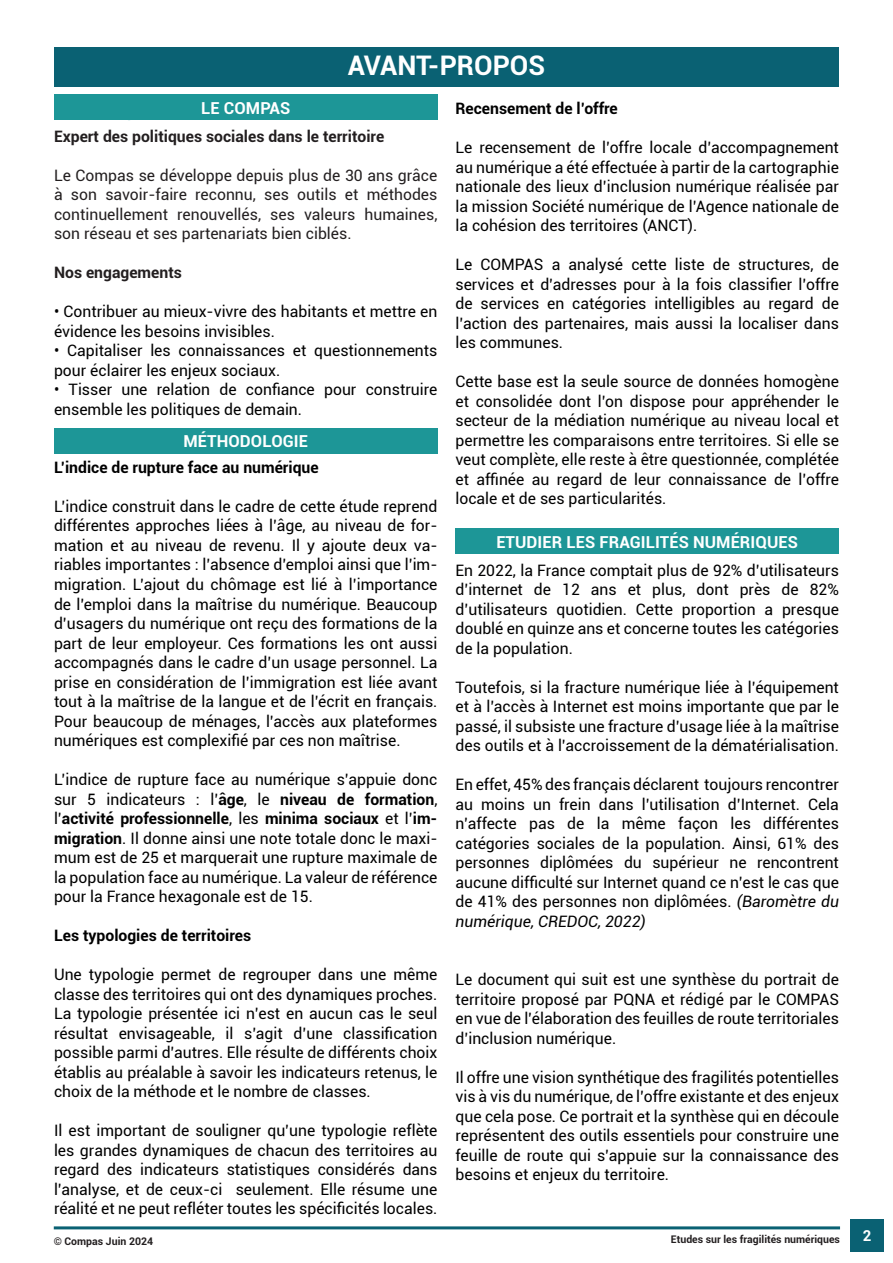
<style>
.page{position:relative;width:893px;height:1263px;background:#fff}
.page>*{position:absolute;margin:0;border:0;box-sizing:border-box;transform-origin:0 0}
.t1{font:700 27px "Roboto";color:#fff}
.t2{font:700 16.5px "Roboto";letter-spacing:.005em;color:#fff}
.t3{font:15.75px/19.5px "Roboto";color:#000001;text-align:justify}
.t4{font:15.75px/19.5px "Roboto";color:#231f20;text-align:justify}
.t5{font:700 15.75px "Roboto";color:#000001}
.t6{font:700 15.75px "Roboto";color:#231f20}
.t7{font:700 15px "Roboto";color:#fff}
.t8{font:700 10.5px "Roboto";color:#231f20}
.s1{font-weight:700}
.s2{font-style:italic}
</style>
<div class="page">
<hr style="left:54px;top:1226px;width:786px;height:3px;background:#0a6173">
<div style="left:54px;top:47px;width:785px;height:40px;background:#0a6173"></div>
<div style="left:850px;top:1219px;width:34px;height:33px;background:#0a6173"></div>
<div style="left:54px;top:95px;width:383px;height:25px;background:#1d9697"></div>
<div style="left:54px;top:428px;width:383px;height:26px;background:#1d9697"></div>
<div style="left:455px;top:529px;width:384px;height:25px;background:#1d9697"></div>
<p class="t1" style="left:348px;top:46px;width:199px">AVANT-PROPOS</p>
<p class="t5" style="left:455px;top:97px;width:164px">Recensement de l’offre</p>
<p class="t3" style="left:455px;top:137px;width:385px">Le recensement de l’offre locale d’accompagnement au numérique a été effectuée à partir de la cartographie nationale des lieux d’inclusion numérique réalisée par la mission Société numérique de l’Agence nationale de la cohésion des territoires (ANCT).</p>
<p class="t3" style="left:455px;top:254px;width:385px">Le COMPAS a analysé cette liste de structures, de services et d’adresses pour à la fois classifier l’offre de services en catégories intelligibles au regard de l’action des partenaires, mais aussi la localiser dans les communes.</p>
<p class="t3" style="left:455px;top:371px;width:385px">Cette base est la seule source de données homogène et consolidée dont l’on dispose pour appréhender le secteur de la médiation numérique au niveau local et permettre les comparaisons entre territoires. Si elle se veut complète, elle reste à être questionnée, complétée et affinée au regard de leur connaissance de l’offre locale et de ses particularités.</p>
<p class="t2" style="left:201px;top:96px;width:91px">LE COMPAS</p>
<p class="t6" style="left:54px;top:125px;width:332px">Expert des politiques sociales dans le territoire</p>
<p class="t4" style="left:54px;top:165px;width:385px">Le Compas se développe depuis plus de 30 ans grâce à son savoir-faire reconnu, ses outils et méthodes continuellement renouvellés, ses valeurs humaines, son réseau et ses partenariats bien ciblés.</p>
<p class="t6" style="left:54px;top:261px;width:129px">Nos engagements</p>
<p class="t3" style="left:54px;top:301px;width:385px">• Contribuer au mieux-vivre des habitants et mettre en évidence les besoins invisibles.</p>
<p class="t3" style="left:54px;top:340px;width:385px">• Capitaliser les connaissances et questionnements pour éclairer les enjeux sociaux.</p>
<p class="t3" style="left:54px;top:379px;width:385px">• Tisser une relation de confiance pour construire ensemble les politiques de demain.</p>
<p class="t2" style="left:183px;top:430px;width:126px">MÉTHODOLOGIE</p>
<p class="t5" style="left:54px;top:456px;width:266px">L’indice de rupture face au numérique</p>
<p class="t3" style="left:54px;top:496px;width:385px">L’indice construit dans le cadre de cette étude reprend différentes approches liées à l’âge, au niveau de for&shy;mation et au niveau de revenu. Il y ajoute deux va&shy;riables importantes : l’absence d’emploi ainsi que l’im&shy;migration. L’ajout du chômage est lié à l’importance de l’emploi dans la maîtrise du numérique. Beaucoup d’usagers du numérique ont reçu des formations de la part de leur employeur. Ces formations les ont aussi accompagnés dans le cadre d’un usage personnel. La prise en considération de l’immigration est liée avant tout à la maîtrise de la langue et de l’écrit en français.<br>Pour beaucoup de ménages, l’accès aux plateformes numériques est complexifié par ces non maîtrise.</p>
<p class="t3" style="left:54px;top:769px;width:385px">L’indice de rupture face au numérique s’appuie donc sur 5 indicateurs : l’<span class="s1">âge</span>, le <span class="s1">niveau de formation</span>, l’<span class="s1">activité professionnelle</span>, les <span class="s1">minima sociaux</span> et l’<span class="s1">im&shy;migration</span>. Il donne ainsi une note totale donc le maxi&shy;mum est de 25 et marquerait une rupture maximale de la population face au numérique. La valeur de référence pour la France hexagonale est de 15.</p>
<p class="t5" style="left:54px;top:924px;width:199px">Les typologies de territoires</p>
<p class="t3" style="left:54px;top:964px;width:385px">Une typologie permet de regrouper dans une même classe des territoires qui ont des dynamiques proches.</p>
<p class="t3" style="left:54px;top:1003px;width:385px">La typologie présentée ici n’est en aucun cas le seul résultat envisageable, il s’agit d’une classification possible parmi d’autres. Elle résulte de différents choix établis au préalable à savoir les indicateurs retenus, le choix de la méthode et le nombre de classes.</p>
<p class="t3" style="left:54px;top:1120px;width:385px">Il est important de souligner qu’une typologie reflète les grandes dynamiques de chacun des territoires au regard des indicateurs statistiques considérés dans l’analyse, et de ceux-ci seulement. Elle résume une réalité et ne peut refléter toutes les spécificités locales.</p>
<p class="t2" style="left:496px;top:530px;width:303px">ETUDIER LES FRAGILITÉS NUMÉRIQUES</p>
<p class="t3" style="left:455px;top:560px;width:385px">En 2022, la France comptait plus de 92% d’utilisateurs d’internet de 12 ans et plus, dont près de 82% d’utilisateurs quotidien. Cette proportion a presque doublé en quinze ans et concerne toutes les catégories de la population.</p>
<p class="t3" style="left:455px;top:677px;width:385px">Toutefois, si la fracture numérique liée à l’équipement et à l’accès à Internet est moins importante que par le passé, il subsiste une fracture d’usage liée à la maîtrise des outils et à l’accroissement de la dématérialisation.</p>
<p class="t3" style="left:455px;top:774px;width:385px">En effet, 45% des français déclarent toujours rencontrer au moins un frein dans l’utilisation d’Internet. Cela n’affecte pas de la même façon les différentes catégories sociales de la population. Ainsi, 61% des personnes diplômées du supérieur ne rencontrent aucune difficulté sur Internet quand ce n’est le cas que de 41% des personnes non diplômées. <span class="s2">(Baromètre du numérique, CREDOC, 2022)</span></p>
<p class="t3" style="left:455px;top:969px;width:385px">Le document qui suit est une synthèse du portrait de territoire proposé par PQNA et rédigé par le COMPAS en vue de l’élaboration des feuilles de route territoriales d’inclusion numérique.</p>
<p class="t3" style="left:455px;top:1067px;width:385px">Il offre une vision synthétique des fragilités potentielles vis à vis du numérique, de l’offre existante et des enjeux que cela pose. Ce portrait et la synthèse qui en découle représentent des outils essentiels pour construire une feuille de route qui s’appuie sur la connaissance des besoins et enjeux du territoire.</p>
<p class="t8" style="left:54px;top:1234px;width:101px">© Compas Juin 2024</p>
<p class="t8" style="left:671px;top:1232px;width:171px">Etudes sur les fragilités numériques</p>
<p class="t7" style="left:863px;top:1225px;width:10px">2</p>
</div>
